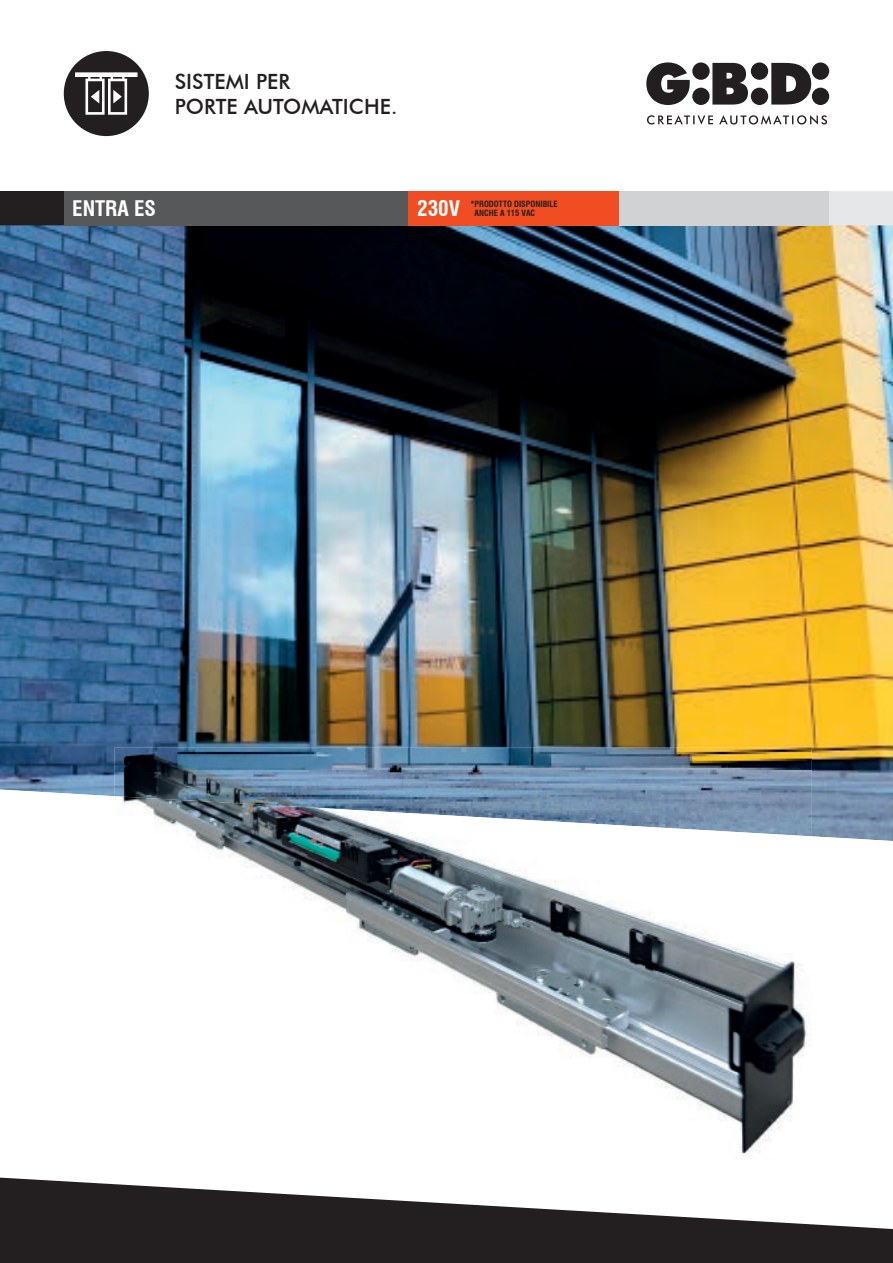
<style>
.page{position:relative;width:893px;height:1263px;background:#fff}
.page>*{position:absolute;margin:0;border:0;box-sizing:border-box;transform-origin:0 0}
.t1{font:500 21px/25.2px "Futura BT";color:#231f20}
.t2{font:700 condensed 21px "Swiss 721 BT";color:#fff}
.t3{font:700 condensed 8.4px/9px "Swiss 721 BT";color:#231f20}
</style>
<div class="page">
<div style="left:64px;top:191px;width:829px;height:34px;background:#e6e7e9"></div>
<div style="left:0;top:191px;width:64px;height:34px;background:#231f20"></div>
<svg style="left:646px;top:62px;width:183px;height:63px"></svg>
<svg style="left:0;top:1177px;width:893px;height:86px;fill:#231f20"></svg>
<img style="left:0;top:225px;width:893px;height:564px">
<svg style="left:0;top:789px;width:893px;height:52px"></svg>
<img style="left:114px;top:747px;width:698px;height:49px">
<img style="left:114px;top:796px;width:698px;height:358px">
<div style="left:64px;top:191px;width:344px;height:34px;background:#57585a"></div>
<div style="left:619px;top:191px;width:210px;height:34px;background:#d1d2d4"></div>
<div style="left:408px;top:191px;width:211px;height:34px;background:#f04d22"></div>
<div style="left:64px;top:51px;width:85px;height:85px;background:#231f20;border-radius:50%"></div>
<svg style="left:75px;top:72px;width:63px;height:43px"></svg>
<h1 class="t1" style="left:175px;top:69px;width:224px">SISTEMI PER<br>PORTE AUTOMATICHE.</h1>
<h1 class="t2" style="left:72px;top:196px;width:85px">ENTRA ES</h1>
<h1 class="t2" style="left:417px;top:196px;width:44px">230V</h1>
<p class="t3" style="left:475px;top:199px;width:85px;text-indent:-4px">* PRODOTTO DISPONIBILE<br>ANCHE A 115 VAC</p>
</div>
